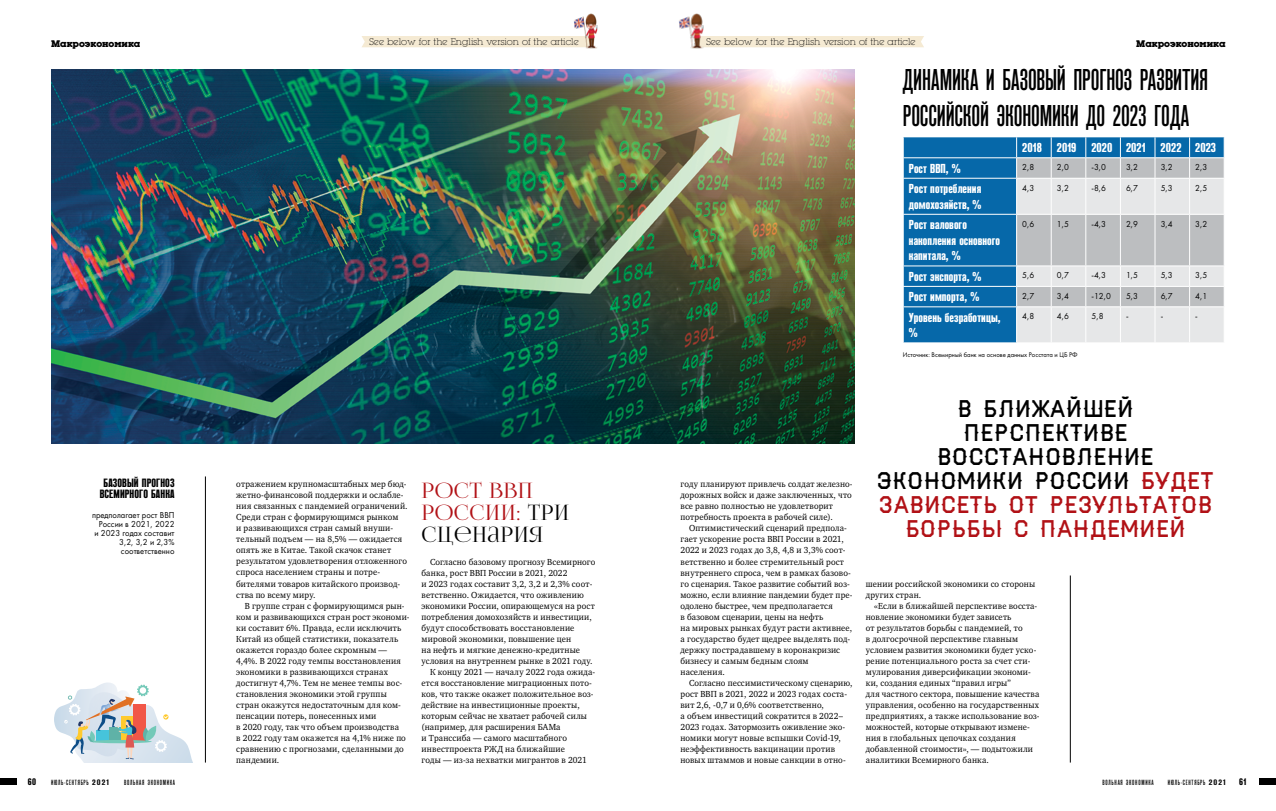
<style>
.page{position:relative;width:1276px;height:811px;background:#fff}
.page>*{position:absolute;margin:0;border:0;box-sizing:border-box;transform-origin:0 0}
.t1{font:500 30px/36px "Reforma Grotesk";letter-spacing:-.005em;color:#000}
.t2{font:23px/24px "AA Haymaker";color:#000;text-align:center;scale:.95 1}
.t3{font:21.2px/22px "Lighthaus";letter-spacing:.02em;color:#b11116}
.t4{font:700 13px/15.6px "Reforma Grotesk";letter-spacing:.005em;color:#fff}
.t5{font:700 12px/11px "Reforma Grotesk";letter-spacing:.01em;color:#000;text-align:center;scale:.95 1}
.t6{font:200 10px "Luga";color:#000}
.t7{font:700 10px "Luga";color:#000}
.t8{font:700 9.5px "Reforma Grotesk";color:#000}
.t9{font:9px/11px "Charter C";letter-spacing:.02em;color:#000;scale:.95 1}
.t10{font:9px/9px "Futura Book C";color:#000;text-align:right;scale:.95 1}
.t11{font:500 7.5px "Reforma Grotesk";letter-spacing:.1em;color:#000}
.t12{font:7px "Futura Book C";color:#000;scale:.95 1}
.s1{color:#000}
.s2{color:#b11116}
.s3{font-family:"Reforma Grotesk Demi";font-weight:400;font-size:7.9px}
</style>
<div class="page">
<div style="left:904px;top:137px;width:112px;height:205px;background:#0668a9"></div>
<svg style="left:903px;top:266px;width:1px;height:40px"></svg>
<hr style="left:903px;top:178px;width:113px;height:1px;background:#fff">
<hr style="left:903px;top:214px;width:113px;height:1px;background:#fff">
<hr style="left:903px;top:265px;width:113px;height:1px;background:#fff">
<hr style="left:903px;top:286px;width:113px;height:1px;background:#fff">
<hr style="left:903px;top:306px;width:113px;height:1px;background:#fff">
<svg style="left:903px;top:137px;width:1px;height:41px"></svg>
<hr style="left:903px;top:157px;width:113px;height:1px;background:#fff">
<svg style="left:1016px;top:137px;width:208px;height:206px;background:#c0cbd2"></svg>
<hr style="left:1189px;top:306px;width:35px;height:1px;background:#fff">
<hr style="left:1070px;top:575px;width:1px;height:187px;background:#000">
<img style="left:51px;top:69px;width:803px;height:374px">
<hr style="left:205px;top:476px;width:1px;height:286px;background:#000">
<svg style="left:54px;top:682px;width:139px;height:80px"></svg>
<div style="left:0;top:777px;width:17px;height:7px;background:#000"></div>
<div style="left:1259px;top:777px;width:17px;height:7px;background:#000"></div>
<div style="left:362px;top:36px;width:204px;height:11px;background:#f5ead3"></div>
<div style="left:713px;top:36px;width:211px;height:11px;background:#f5ead3"></div>
<img style="left:566px;top:13px;width:32px;height:36px">
<img style="left:679px;top:13px;width:34px;height:36px">
<p class="t6" style="left:369px;top:37px;width:211px">See below for the English version of the article</p>
<p class="t6" style="left:706px;top:37px;width:211px">See below for the English version of the article</p>
<p class="t7" style="left:51px;top:39px;width:91px">Макроэкономика</p>
<p class="t7" style="left:1136px;top:39px;width:91px">Макроэкономика</p>
<h1 class="t1" style="left:903px;top:63px;width:307px">ДИНАМИКА И БАЗОВЫЙ ПРОГНОЗ РАЗВИТИЯ<br>РОССИЙСКОЙ ЭКОНОМИКИ ДО 2023 ГОДА</h1>
<h3 class="t4" style="left:1022px;top:140px;width:195px">2018 2019 2020 2021 2022 2023</h3>
<h3 class="t4" style="left:909px;top:160px;width:53px">Рост ВВП, %</h3>
<p class="t10" style="left:1022px;top:163px;width:14px">2,8</p>
<p class="t10" style="left:1057px;top:163px;width:14px">2,0</p>
<p class="t10" style="left:1091px;top:163px;width:17px">-3,0</p>
<p class="t10" style="left:1126px;top:163px;width:14px">3,2</p>
<p class="t10" style="left:1160px;top:163px;width:14px">3,2</p>
<p class="t10" style="left:1195px;top:163px;width:14px">2,3</p>
<h3 class="t4" style="left:909px;top:181px;width:74px">Рост потребления домохозяйств, %</h3>
<p class="t10" style="left:1022px;top:183px;width:14px">4,3</p>
<p class="t10" style="left:1057px;top:183px;width:14px">3,2</p>
<p class="t10" style="left:1091px;top:183px;width:17px">-8,6</p>
<p class="t10" style="left:1126px;top:183px;width:14px">6,7</p>
<p class="t10" style="left:1160px;top:183px;width:14px">5,3</p>
<p class="t10" style="left:1195px;top:183px;width:14px">2,5</p>
<h3 class="t4" style="left:909px;top:217px;width:93px">Рост валового накопления основного капитала, %</h3>
<p class="t10" style="left:1022px;top:219px;width:14px">0,6</p>
<p class="t10" style="left:1057px;top:219px;width:14px">1,5</p>
<p class="t10" style="left:1091px;top:219px;width:17px">-4,3</p>
<p class="t10" style="left:1126px;top:219px;width:14px">2,9</p>
<p class="t10" style="left:1160px;top:219px;width:14px">3,4</p>
<p class="t10" style="left:1195px;top:219px;width:14px">3,2</p>
<h3 class="t4" style="left:909px;top:268px;width:74px">Рост экспорта, %</h3>
<p class="t10" style="left:1022px;top:271px;width:14px">5,6</p>
<p class="t10" style="left:1057px;top:271px;width:14px">0,7</p>
<p class="t10" style="left:1091px;top:271px;width:17px">-4,3</p>
<p class="t10" style="left:1126px;top:271px;width:14px">1,5</p>
<p class="t10" style="left:1160px;top:271px;width:14px">5,3</p>
<p class="t10" style="left:1195px;top:271px;width:14px">3,5</p>
<h3 class="t4" style="left:909px;top:289px;width:72px">Рост импорта, %</h3>
<p class="t10" style="left:1022px;top:291px;width:14px">2,7</p>
<p class="t10" style="left:1057px;top:291px;width:14px">3,4</p>
<p class="t10" style="left:1091px;top:291px;width:22px">-12,0</p>
<p class="t10" style="left:1126px;top:291px;width:14px">5,3</p>
<p class="t10" style="left:1160px;top:291px;width:14px">6,7</p>
<p class="t10" style="left:1195px;top:291px;width:14px">4,1</p>
<h3 class="t4" style="left:909px;top:309px;width:93px">Уровень безработицы, %</h3>
<p class="t10" style="left:1022px;top:312px;width:14px">4,8</p>
<p class="t10" style="left:1057px;top:312px;width:14px">4,6</p>
<p class="t10" style="left:1091px;top:312px;width:14px">5,8</p>
<p class="t10" style="left:1126px;top:312px;width:3px">-</p>
<h3 class="t5" style="left:100px;top:478px;width:80px">БАЗОВЫЙ ПРОГНОЗ<br>ВСЕМИРНОГО БАНКА</h3>
<p class="t10" style="left:92px;top:511px;width:88px">предполагает рост ВВП<br>России в 2021, 2022<br>и 2023 годах составит<br>3,2, 3,2 и 2,3% соответственно</p>
<p class="t9" style="left:236px;top:479px;width:182px">отражением крупномасштабных мер бюд&shy;жетно-финансовой поддержки и ослабле&shy;ния связанных с пандемией ограничений.<br>Среди стран с формирующимся рынком<br>и развивающихся стран самый внуши&shy;тельный подъем — на 8,5% — ожидается опять же в Китае. Такой скачок станет результатом удовлетворения отложенного спроса населением страны и потре&shy;бителями товаров китайского производ&shy;ства по всему миру.</p>
<p class="t9" style="left:236px;top:600px;width:184px;text-indent:9px">В группе стран с формирующимся рын&shy;ком и развивающихся стран рост экономи&shy;ки составит 6%. Правда, если исключить Китай из общей статистики, показатель окажется гораздо более скромным — 4,4%. В 2022 году темпы восстановления экономики в развивающихся странах достигнут 4,7%. Тем не менее темпы вос&shy;становления экономики этой группы стран окажутся недостаточным для ком&shy;пенсации потерь, понесенных ими<br>в 2020 году, так что объем производства<br>в 2022 году там окажется на 4,1% ниже по сравнению с прогнозами, сделанными до пандемии.</p>
<h3 class="t3" style="left:421px;top:480px;width:149px">Рост ВВП<br>России: <span class="s1">три сценария</span></h3>
<p class="t9" style="left:430px;top:556px;width:175px">Согласно базовому прогнозу Всемирного</p>
<p class="t9" style="left:421px;top:567px;width:155px">банка, рост ВВП России в 2021, 2022</p>
<p class="t9" style="left:421px;top:578px;width:181px">и 2023 годах составит 3,2, 3,2 и 2,3% соот-</p>
<p class="t9" style="left:421px;top:589px;width:172px">ветственно. Ожидается, что оживлению</p>
<p class="t9" style="left:421px;top:600px;width:184px">экономики России, опирающемуся на рост</p>
<p class="t9" style="left:421px;top:611px;width:181px">потребления домохозяйств и инвестиции,</p>
<p class="t9" style="left:421px;top:622px;width:162px">будут способствовать восстановление</p>
<p class="t9" style="left:421px;top:633px;width:159px">мировой экономики, повышение цен</p>
<p class="t9" style="left:421px;top:644px;width:168px">на нефть и мягкие денежно-кредитные</p>
<p class="t9" style="left:421px;top:655px;width:182px">условия на внутреннем рынке в 2021 году.</p>
<p class="t9" style="left:430px;top:666px;width:175px">К концу 2021 — началу 2022 года ожида-</p>
<p class="t9" style="left:421px;top:677px;width:181px">ется восстановление миграционных пото-</p>
<p class="t9" style="left:421px;top:688px;width:183px">ков, что также окажет положительное воз-</p>
<p class="t9" style="left:421px;top:699px;width:168px">действие на инвестиционные проекты,</p>
<p class="t9" style="left:421px;top:710px;width:176px">которым сейчас не хватает рабочей силы</p>
<p class="t9" style="left:421px;top:721px;width:148px">(например, для расширения БАМа</p>
<p class="t9" style="left:421px;top:732px;width:155px">и Транссиба — самого масштабного</p>
<p class="t9" style="left:421px;top:743px;width:152px">инвестпроекта РЖД на ближайшие</p>
<p class="t9" style="left:421px;top:754px;width:175px">годы — из-за нехватки мигрантов в 2021</p>
<p class="t12" style="left:903px;top:351px;width:186px">Источник: Всемирный банк на основе данных Росстата и ЦБ РФ</p>
<p class="t9" style="left:680px;top:479px;width:183px">году планируют привлечь солдат железно&shy;дорожных войск и даже заключенных, что все равно полностью не удовлетворит потребность проекта в рабочей силе).</p>
<p class="t9" style="left:680px;top:523px;width:183px;text-indent:9px">Оптимистический сценарий предпола&shy;гает ускорение роста ВВП России в 2021, 2022 и 2023 годах до 3,8, 4,8 и 3,3% соот&shy;ветственно и более стремительный рост внутреннего спроса, чем в рамках базово&shy;го сценария. Такое развитие событий воз&shy;можно, если влияние пандемии будет пре&shy;одолено быстрее, чем предполагается<br>в базовом сценарии, цены на нефть<br>на мировых рынках будут расти активнее, а государство будет щедрее выделять под&shy;держку пострадавшему в коронакризис бизнесу и самым бедным слоям населения.</p>
<p class="t9" style="left:680px;top:677px;width:182px;text-indent:9px">Согласно пессимистическому сценарию, рост ВВП в 2021, 2022 и 2023 годах соста&shy;вит 2,6, -0,7 и 0,6% соответственно,<br>а объем инвестиций сократится в 2022– 2023 годах. Затормозить оживление эко&shy;номики могут новые вспышки Covid-19, неэффективность вакцинации против новых штаммов и новые санкции в отно-</p>
<h2 class="t2" style="left:877px;top:396px;width:355px">В ближайшей перспективе восстановление экономики России <span class="s2">будет зависеть от результатов борьбы с пандемией</span></h2>
<p class="t9" style="left:866px;top:578px;width:180px">шении российской экономики со стороны других стран.</p>
<p class="t9" style="left:866px;top:600px;width:185px;text-indent:9px">«Если в ближайшей перспективе восста&shy;новление экономики будет зависеть<br>от результатов борьбы с пандемией, то<br>в долгосрочной перспективе главным условием развития экономики будет уско&shy;рение потенциального роста за счет сти&shy;мулирования диверсификации экономи&shy;ки, создания единых “правил игры”<br>для частного сектора, повышение качества управления, особенно на государственных предприятиях, а также использование воз&shy;можностей, которые открывают измене&shy;ния в глобальных цепочках создания добавленной стоимости», — подытожили аналитики Всемирного банка.</p>
<p class="t8" style="left:28px;top:775px;width:10px">60</p>
<p class="t11" style="left:51px;top:778px;width:59px">ИЮЛЬ-СЕНТЯБРЬ <span class="s3">2021</span></p>
<p class="t11" style="left:124px;top:778px;width:52px">ВОЛЬНАЯ ЭКОНОМИКА</p>
<p class="t11" style="left:1102px;top:778px;width:52px">ВОЛЬНАЯ ЭКОНОМИКА</p>
<p class="t11" style="left:1167px;top:778px;width:59px">ИЮЛЬ-СЕНТЯБРЬ <span class="s3">2021</span></p>
<p class="t8" style="left:1239px;top:775px;width:9px">61</p>
</div>
